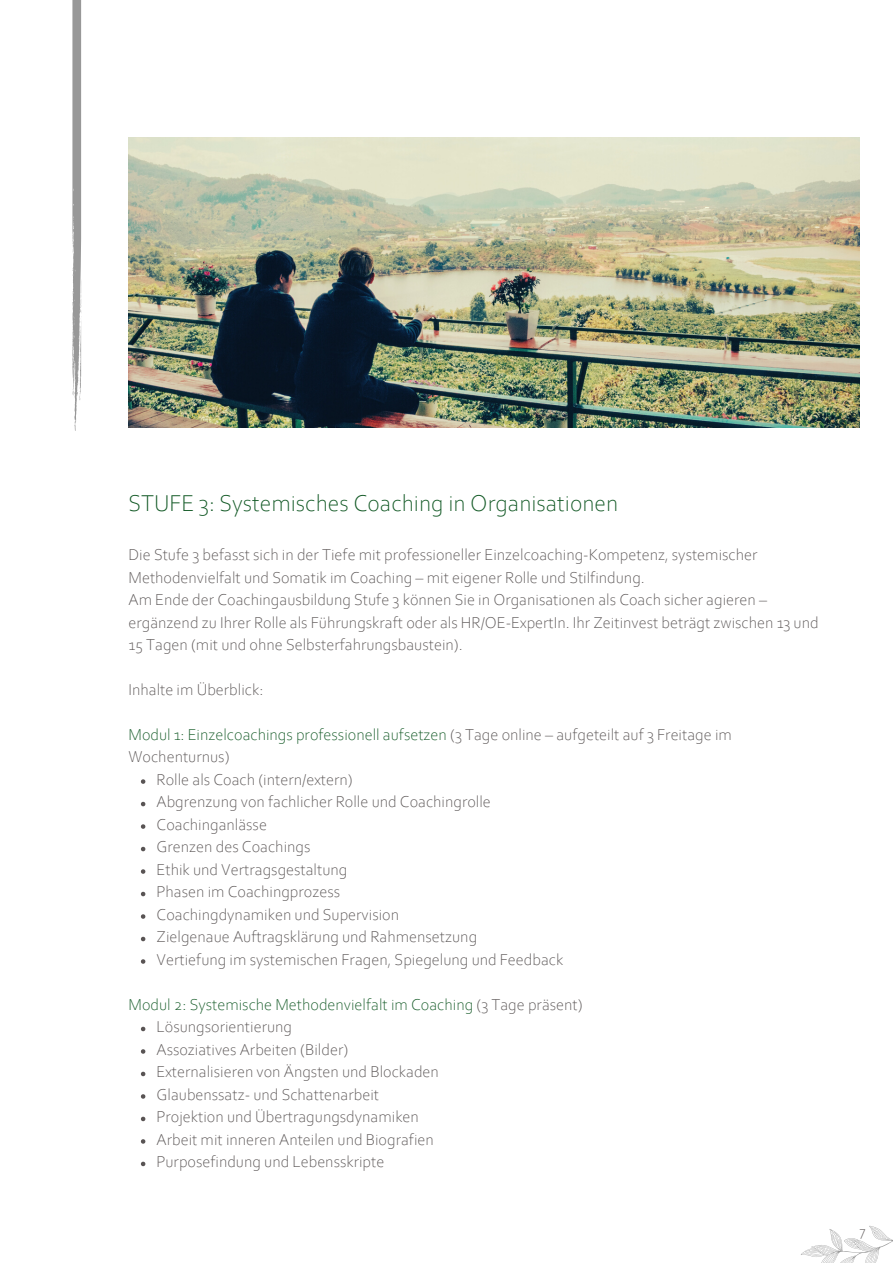
<style>
.page{position:relative;width:893px;height:1264px;background:#fff}
.page>*{position:absolute;margin:0;border:0;box-sizing:border-box;transform-origin:0 0}
.t1{font:300 24px "Corbel";color:#125925}
.t2{font:300 16.5px/22.5px "Corbel";color:#595454}
.t3{font:300 16.5px "Corbel";color:#125925}
.t4{font:300 15px "Corbel";color:#595454}
.s1{color:#125925}
.s2{color:#595454}
</style>
<div class="page">
<svg style="left:801px;top:1225px;width:91px;height:38px"></svg>
<svg style="left:73px;top:0;width:9px;height:431px"></svg>
<img style="left:128px;top:137px;width:731px;height:290px">
<svg style="left:141px;top:779px;width:4px;height:4px"></svg>
<svg style="left:141px;top:801px;width:4px;height:5px"></svg>
<svg style="left:141px;top:824px;width:4px;height:4px"></svg>
<svg style="left:141px;top:846px;width:4px;height:5px"></svg>
<svg style="left:141px;top:869px;width:4px;height:4px"></svg>
<svg style="left:141px;top:891px;width:4px;height:5px"></svg>
<svg style="left:141px;top:914px;width:4px;height:4px"></svg>
<svg style="left:141px;top:936px;width:4px;height:5px"></svg>
<svg style="left:141px;top:959px;width:4px;height:4px"></svg>
<svg style="left:141px;top:1026px;width:4px;height:5px"></svg>
<svg style="left:141px;top:1049px;width:4px;height:4px"></svg>
<svg style="left:141px;top:1071px;width:4px;height:5px"></svg>
<svg style="left:141px;top:1094px;width:4px;height:4px"></svg>
<svg style="left:141px;top:1116px;width:4px;height:5px"></svg>
<svg style="left:141px;top:1139px;width:4px;height:4px"></svg>
<svg style="left:141px;top:1161px;width:4px;height:5px"></svg>
<h1 class="t1" style="left:128px;top:492px;width:491px">STUFE 3: Systemisches Coaching in Organisationen</h1>
<p class="t2" style="left:128px;top:544px;width:691px">Die Stufe 3 befasst sich in der Tiefe mit professioneller Einzelcoaching-Kompetenz, systemischer Methodenvielfalt und Somatik im Coaching – mit eigener Rolle und Stilfindung.<br>Am Ende der Coachingausbildung Stufe 3 können Sie in Organisationen als Coach sicher agieren – ergänzend zu Ihrer Rolle als Führungskraft oder als HR/OE-ExpertIn. Ihr Zeitinvest beträgt zwischen 13 und 15 Tagen (mit und ohne Selbsterfahrungsbaustein).</p>
<p class="t2" style="left:128px;top:679px;width:136px">Inhalte im Überblick:</p>
<p class="t2" style="left:128px;top:724px;width:605px"><span class="s1">Modul 1: Einzelcoachings professionell aufsetzen</span> (3 Tage online – aufgeteilt auf 3 Freitage im<br>Wochenturnus)</p>
<p class="t2" style="left:156px;top:769px;width:408px">Rolle als Coach (intern/extern)<br>Abgrenzung von fachlicher Rolle und Coachingrolle Coachinganlässe<br>Grenzen des Coachings<br>Ethik und Vertragsgestaltung<br>Phasen im Coachingprozess<br>Coachingdynamiken und Supervision<br>Zielgenaue Auftragsklärung und Rahmensetzung<br>Vertiefung im systemischen Fragen, Spiegelung und Feedback</p>
<p class="t3" style="left:128px;top:997px;width:455px">Modul 2: Systemische Methodenvielfalt im Coaching <span class="s2">(3 Tage präsent)</span></p>
<p class="t2" style="left:156px;top:1017px;width:284px">Lösungsorientierung<br>Assoziatives Arbeiten (Bilder)<br>Externalisieren von Ängsten und Blockaden Glaubenssatz- und Schattenarbeit Projektion und Übertragungsdynamiken Arbeit mit inneren Anteilen und Biografien Purposefindung und Lebensskripte</p>
<p class="t4" style="left:859px;top:1224px;width:7px">7</p>
</div>
